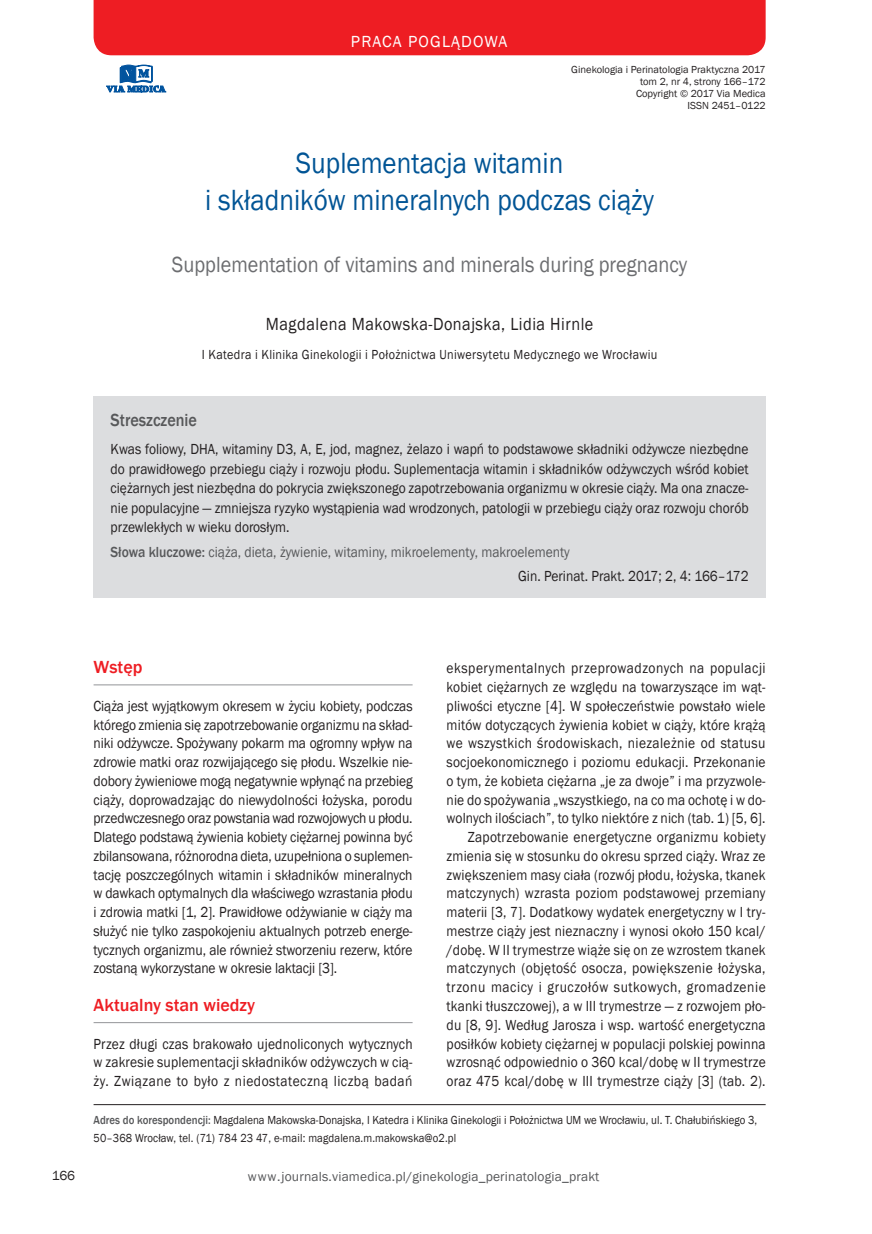
<style>
.page{position:relative;width:872px;height:1234px;background:#fff}
.page>*{position:absolute;margin:0;border:0;box-sizing:border-box;transform-origin:0 0}
._01_Tytul_artykulu{font:30px/36.6px "Franklin Gothic";color:#005495;text-align:center;scale:.9 1}
._01_Tytul_artykulu_a{font:22.5px "Franklin Gothic";color:#6c6d70;scale:.9 1}
._02_Autorzy_MK{font:18px "Franklin Gothic";letter-spacing:.03em;color:#231f20;scale:.9 1}
._06_Srodtytul_1_z_li{font:500 18px "Franklin Gothic";color:#ee1d23}
._04A_Streszczenie_ty{font:500 18px "Franklin Gothic";color:#57585a;scale:.9 1}
.t1{font:16.5px "Franklin Gothic";letter-spacing:.07em;color:#fff}
._05B_Tekst{font:15px/18.8px "Franklin Gothic";letter-spacing:.01em;color:#231f20;text-align:justify;scale:.9 1}
._04B_Streszczenie{font:15px/19.5px "Franklin Gothic";color:#231f20;text-align:justify;scale:.9 1}
._04E_Streszczenie_sl{font:15px "Franklin Gothic";color:#57585a;scale:.9 1}
._03_Afiliacje_MK{font:13.5px "Franklin Gothic";letter-spacing:.025em;color:#231f20;scale:.9 1}
.t2{font:13.5px "Franklin Gothic";letter-spacing:.01em;color:#57585a}
._03_Afiliacje_MK-2{font:13.5px "Franklin Gothic";letter-spacing:.025em;color:#231f20}
._16_-_Adres_do_kores{font:12px/18.8px "Franklin Gothic";color:#231f20;scale:.9 1}
.t3{font:10.5px/12px "Franklin Gothic";color:#231f20;text-align:right}
.s1{font-weight:500}
.s2{font-weight:500;color:#57585a}
</style>
<div class="page">
<div style="left:94px;top:0;width:671px;height:55px;background:#ee1d23"></div>
<svg style="left:107px;top:65px;width:59px;height:27px"></svg>
<div style="left:94px;top:396px;width:671px;height:201px;background:#dcdddf"></div>
<hr style="left:94px;top:684px;width:318px;height:1px;background:#939598">
<hr style="left:94px;top:1021px;width:318px;height:1px;background:#939598">
<hr style="left:94px;top:1104px;width:671px;height:1px;background:#231f20">
<p class="t1" style="left:351px;top:31px;width:158px">PRACA POGLĄDOWA</p>
<p class="t3" style="left:571px;top:64px;width:196px">Ginekologia i Perinatologia Praktyczna 2017 tom 2, nr 4, strony 166–172<br>Copyright © 2017 Via Medica</p>
<p class="t3" style="left:687px;top:100px;width:80px">ISSN 2451–0122</p>
<p class="_01_Tytul_artykulu" style="left:205px;top:146px;width:500px">Suplementacja witamin<br>i składników mineralnych podczas ciąży</p>
<p class="_01_Tytul_artykulu_a" style="left:172px;top:250px;width:574px">Supplementation of vitamins and minerals during pregnancy</p>
<p class="_02_Autorzy_MK" style="left:266px;top:312px;width:365px">Magdalena Makowska-Donajska, Lidia Hirnle</p>
<p class="_03_Afiliacje_MK" style="left:202px;top:346px;width:508px">I Katedra i Klinika Ginekologii i Położnictwa Uniwersytetu Medycznego we Wrocławiu</p>
<p class="_04A_Streszczenie_ty" style="left:111px;top:409px;width:98px">Streszczenie</p>
<p class="_04B_Streszczenie" style="left:111px;top:439px;width:710px">Kwas foliowy, DHA, witaminy D3, A, E, jod, magnez, żelazo i wapń to podstawowe składniki odżywcze niezbędne do prawidłowego przebiegu ciąży i rozwoju płodu. Suplementacja witamin i składników odżywczych wśród kobiet ciężarnych jest niezbędna do pokrycia zwiększonego zapotrzebowania organizmu w okresie ciąży. Ma ona znacze&shy;nie populacyjne — zmniejsza ryzyko wystąpienia wad wrodzonych, patologii w przebiegu ciąży oraz rozwoju chorób przewlekłych w wieku dorosłym.</p>
<p class="_04E_Streszczenie_sl" style="left:111px;top:542px;width:512px"><span class="s1">Słowa kluczowe:</span> ciąża, dieta, żywienie, witaminy, mikroelementy, makroelementy</p>
<p class="_04B_Streszczenie" style="left:518px;top:566px;width:257px">Gin. Perinat. Prakt. 2017; 2, 4: 166–172</p>
<p class="_06_Srodtytul_1_z_li" style="left:94px;top:656px;width:50px">Wstęp</p>
<p class="_05B_Tekst" style="left:94px;top:696px;width:356px">Ciąża jest wyjątkowym okresem w życiu kobiety, podczas którego zmienia się zapotrzebowanie organizmu na skład&shy;niki odżywcze. Spożywany pokarm ma ogromny wpływ na zdrowie matki oraz rozwijającego się płodu. Wszelkie nie&shy;dobory żywieniowe mogą negatywnie wpłynąć na przebieg ciąży, doprowadzając do niewydolności łożyska, porodu przedwczesnego oraz powstania wad rozwojowych u płodu.<br>Dlatego podstawą żywienia kobiety ciężarnej powinna być zbilansowana, różnorodna dieta, uzupełniona o suplemen&shy;tację poszczególnych witamin i składników mineralnych w dawkach optymalnych dla właściwego wzrastania płodu i zdrowia matki [1, 2]. Prawidłowe odżywianie w ciąży ma służyć nie tylko zaspokojeniu aktualnych potrzeb energe&shy;tycznych organizmu, ale również stworzeniu rezerw, które zostaną wykorzystane w okresie laktacji [3].</p>
<p class="_06_Srodtytul_1_z_li" style="left:94px;top:993px;width:163px">Aktualny stan wiedzy</p>
<p class="_05B_Tekst" style="left:94px;top:1034px;width:356px">Przez długi czas brakowało ujednoliconych wytycznych w zakresie suplementacji składników odżywczych w cią&shy;ży. Związane to było z niedostateczną liczbą badań</p>
<p class="_05B_Tekst" style="left:446px;top:659px;width:356px">eksperymentalnych przeprowadzonych na populacji kobiet ciężarnych ze względu na towarzyszące im wąt&shy;pliwości etyczne [4]. W społeczeństwie powstało wiele mitów dotyczących żywienia kobiet w ciąży, które krążą we wszystkich środowiskach, niezależnie od statusu socjoekonomicznego i poziomu edukacji. Przekonanie o tym, że kobieta ciężarna „je za dwoje” i ma przyzwole&shy;nie do spożywania „wszystkiego, na co ma ochotę i w do&shy;wolnych ilościach”, to tylko niektóre z nich (tab. 1) [5, 6].</p>
<p class="_05B_Tekst" style="left:446px;top:827px;width:356px;text-indent:21px">Zapotrzebowanie energetyczne organizmu kobiety zmienia się w stosunku do okresu sprzed ciąży. Wraz ze zwiększeniem masy ciała (rozwój płodu, łożyska, tkanek matczynych) wzrasta poziom podstawowej przemiany materii [3, 7]. Dodatkowy wydatek energetyczny w I try&shy;mestrze ciąży jest nieznaczny i wynosi około 150 kcal/ /dobę. W II trymestrze wiąże się on ze wzrostem tkanek matczynych (objętość osocza, powiększenie łożyska, trzonu macicy i gruczołów sutkowych, gromadzenie tkanki tłuszczowej), a w III trymestrze — z rozwojem pło&shy;du [8, 9]. Według Jarosza i wsp. wartość energetyczna posiłków kobiety ciężarnej w populacji polskiej powinna wzrosnąć odpowiednio o 360 kcal/dobę w II trymestrze oraz 475 kcal/dobę w III trymestrze ciąży [3] (tab. 2).</p>
<p class="_16_-_Adres_do_kores" style="left:94px;top:1110px;width:738px"><span class="s2">Adres do korespondencji:</span> Magdalena Makowska-Donajska, I Katedra i Klinika Ginekologii i Położnictwa UM we Wrocławiu, ul. T. Chałubińskiego 3,<br>50–368 Wrocław, tel. (71) 784 23 47, e-mail: magdalena.m.makowska@o2.pl</p>
<p class="_03_Afiliacje_MK-2" style="left:52px;top:1166px;width:25px">166</p>
<p class="t2" style="left:248px;top:1167px;width:353px">www.journals.viamedica.pl/ginekologia_perinatologia_prakt</p>
</div>
